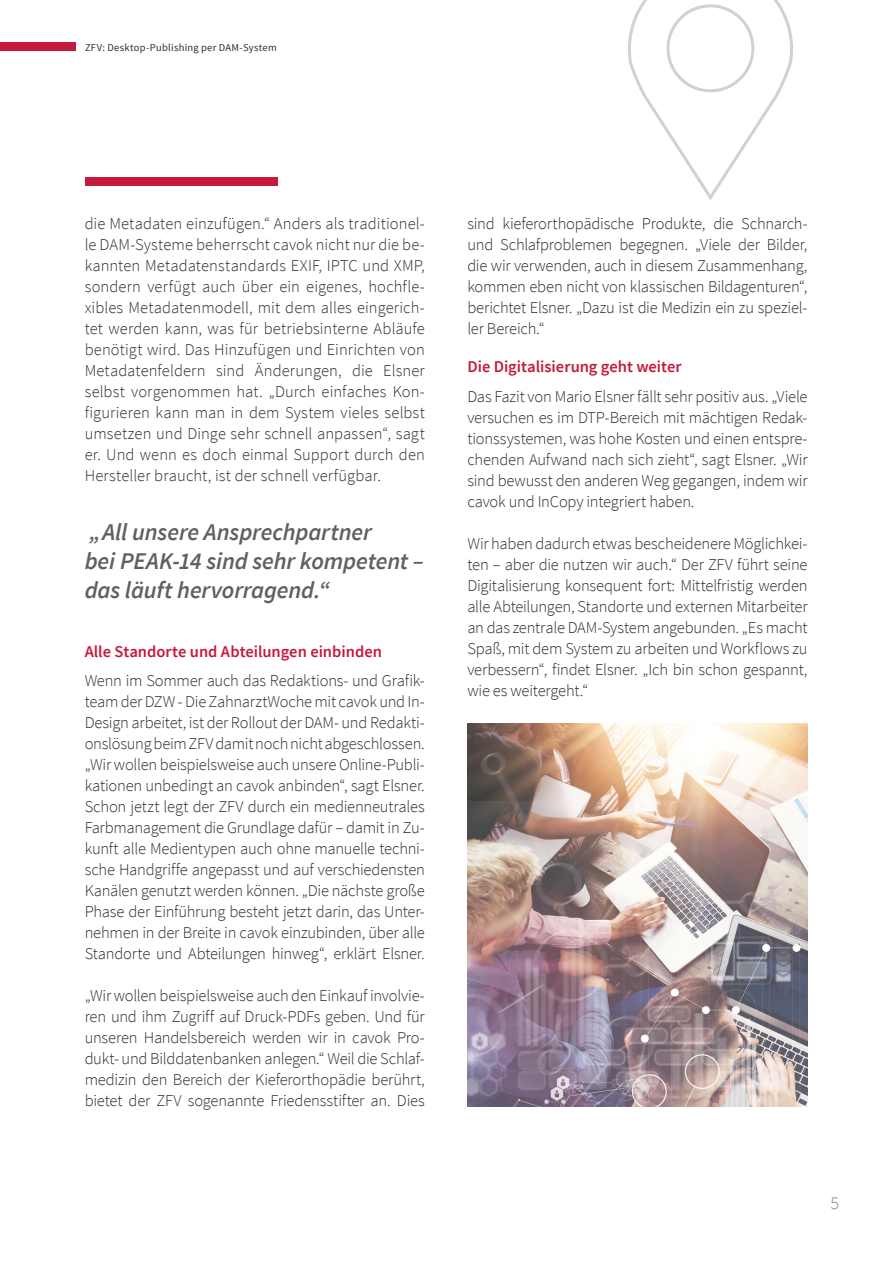
<style>
.page{position:relative;width:893px;height:1263px;background:#fff}
.page>*{position:absolute;margin:0;border:0;box-sizing:border-box;transform-origin:0 0}
.t1{font:italic 600 24px/28.8px "Source Sans Pro";letter-spacing:-.005em;color:#606060}
.t2{font:300 18px "Source Sans Pro";color:#878787}
.t3{font:300 16.5px/21px "Source Sans Pro";letter-spacing:-.01em;color:#2e2d2c;text-align:justify}
.copy_2{font:600 16.5px "Source Sans Pro";color:#c6193e}
.t4{font:10.5px "Source Sans Pro";letter-spacing:.025em;color:#2e2d2c}
</style>
<div class="page">
<div style="left:0;top:43px;width:75px;height:8px;background:#c6193e"></div>
<div style="left:85px;top:178px;width:193px;height:8px;background:#c6193e"></div>
<img style="left:467px;top:724px;width:340px;height:382px">
<svg style="left:628px;top:0;width:165px;height:200px"></svg>
<p class="t4" style="left:85px;top:41px;width:193px">ZFV: Desktop-Publishing per DAM-System</p>
<p class="t3" style="left:85px;top:213px;width:342px">die Metadaten einzufügen.“ Anders als traditionel&shy;le DAM-Systeme beherrscht cavok nicht nur die be&shy;kannten Metadatenstandards EXIF, IPTC und XMP, sondern verfügt auch über ein eigenes, hochfle&shy;xibles Metadatenmodell, mit dem alles eingerich&shy;tet werden kann, was für betriebsinterne Abläufe benötigt wird. Das Hinzufügen und Einrichten von Metadatenfeldern sind Änderungen, die Elsner selbst vorgenommen hat. „Durch einfaches Kon&shy;figurieren kann man in dem System vieles selbst umsetzen und Dinge sehr schnell anpassen“, sagt er. Und wenn es doch einmal Support durch den Hersteller braucht, ist der schnell verfügbar.</p>
<p class="t3" style="left:467px;top:213px;width:342px">sind kieferorthopädische Produkte, die Schnarch&shy;und Schlafproblemen begegnen. „Viele der Bilder, die wir verwenden, auch in diesem Zusammenhang, kommen eben nicht von klassischen Bildagenturen“, berichtet Elsner. „Dazu ist die Medizin ein zu speziel&shy;ler Bereich.“</p>
<p class="copy_2" style="left:467px;top:356px;width:216px">Die Digitalisierung geht weiter</p>
<p class="t3" style="left:467px;top:386px;width:342px">Das Fazit von Mario Elsner fällt sehr positiv aus. „Viele versuchen es im DTP-Bereich mit mächtigen Redak&shy;tionssystemen, was hohe Kosten und einen entspre&shy;chenden Aufwand nach sich zieht“, sagt Elsner. „Wir sind bewusst den anderen Weg gegangen, indem wir cavok und InCopy integriert haben.</p>
<p class="t3" style="left:467px;top:533px;width:342px">Wir haben dadurch etwas bescheidenere Möglichkei&shy;ten – aber die nutzen wir auch.“ Der ZFV führt seine Digitalisierung konsequent fort: Mittelfristig werden alle Abteilungen, Standorte und externen Mitarbeiter an das zentrale DAM-System angebunden. „Es macht Spaß, mit dem System zu arbeiten und Workflows zu verbessern“, findet Elsner. „Ich bin schon gespannt, wie es weitergeht.“</p>
<p class="t1" style="left:89px;top:518px;width:284px">„ All unsere Ansprechpartner</p>
<p class="t1" style="left:85px;top:547px;width:341px">bei PEAK-14 sind sehr kompetent – das läuft hervorragend.“</p>
<p class="copy_2" style="left:85px;top:641px;width:299px">Alle Standorte und Abteilungen einbinden</p>
<p class="t3" style="left:85px;top:670px;width:342px">Wenn im Sommer auch das Redaktions- und Grafik&shy;team der DZW - Die ZahnarztWoche mit cavok und In-Design arbeitet, ist der Rollout der DAM- und Redakti&shy;onslösung beim ZFV damit noch nicht abgeschlossen. „Wir wollen beispielsweise auch unsere Online-Publi&shy;kationen unbedingt an cavok anbinden“, sagt Elsner.<br>Schon jetzt legt der ZFV durch ein medienneutrales Farbmanagement die Grundlage dafür – damit in Zu&shy;kunft alle Medientypen auch ohne manuelle techni&shy;sche Handgriffe angepasst und auf verschiedensten Kanälen genutzt werden können. „Die nächste große Phase der Einführung besteht jetzt darin, das Unter&shy;nehmen in der Breite in cavok einzubinden, über alle Standorte und Abteilungen hinweg“, erklärt Elsner.</p>
<p class="t3" style="left:85px;top:985px;width:342px">„Wir wollen beispielsweise auch den Einkauf involvie&shy;ren und ihm Zugriff auf Druck-PDFs geben. Und für unseren Handelsbereich werden wir in cavok Pro&shy;dukt- und Bilddatenbanken anlegen.“ Weil die Schlaf&shy;medizin den Bereich der Kieferorthopädie berührt, bietet der ZFV sogenannte Friedensstifter an. Dies</p>
<p class="t2" style="left:830px;top:1192px;width:10px">5</p>
</div>
